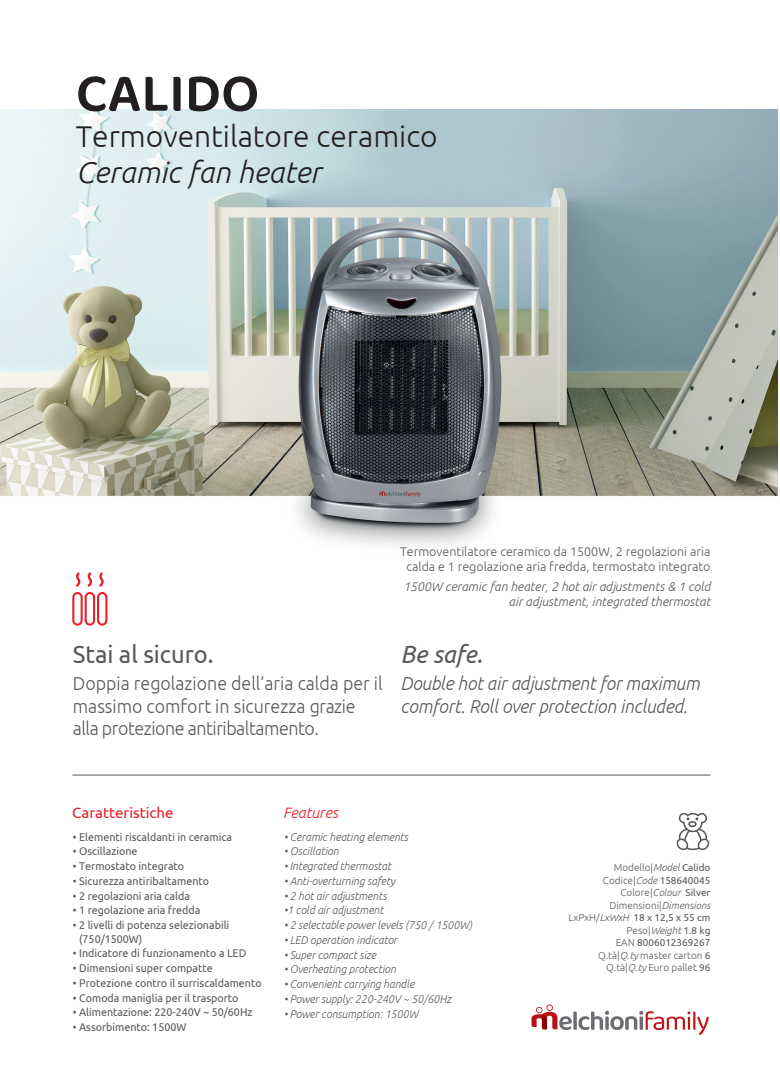
<style>
.page{position:relative;width:780px;height:1088px;background:#fff}
.page>*{position:absolute;margin:0;border:0;box-sizing:border-box;transform-origin:0 0}
.t1{font:600 55px "Baloo Paaji 2";color:#231f20}
.t2{font:300 30px "Ubuntu";color:#231f20}
.t3{font:italic 300 30px "Ubuntu";color:#231f20}
.t4{font:25px "Ubuntu";color:#57585a;scale:.95 1}
.t5{font:italic 25px "Ubuntu";color:#57585a;scale:.95 1}
.t6{font:300 18.75px/22.5px "Ubuntu";color:#57585a;scale:.95 1}
.t7{font:italic 300 18.75px/22.5px "Ubuntu";letter-spacing:-.005em;color:#57585a;scale:.95 1}
.t8{font:15px "Ubuntu";color:#eb1c26}
.t9{font:italic 300 15px "Ubuntu";color:#eb1c26}
.t10{font:300 12.5px/15px "Ubuntu";color:#57585a;text-align:center}
.t11{font:italic 300 12.5px/15px "Ubuntu";color:#57585a;text-align:right}
.t12{font:11.25px/13.5px "Ubuntu";color:#57585a;scale:.95 1}
.t13{font:italic 300 11.25px "Ubuntu";color:#57585a;scale:.95 1}
.t14{font:300 10px/12.5px "Ubuntu";color:#57585a;text-align:right}
.s1{font-style:italic}
.s2{font-weight:400}
</style>
<div class="page">
<img style="left:0;top:110px;width:777px;height:492px">
<hr style="left:72px;top:775px;width:638px;height:1px;background:#57585a">
<svg style="left:72px;top:572px;width:35px;height:54px"></svg>
<svg style="left:676px;top:813px;width:33px;height:37px"></svg>
<svg style="left:531px;top:1004px;width:177px;height:31px"></svg>
<h1 class="t1" style="left:76px;top:59px;width:185px">CALIDO</h1>
<h2 class="t2" style="left:76px;top:118px;width:363px">Termoventilatore ceramico</h2>
<h2 class="t3" style="left:76px;top:154px;width:247px">Ceramic fan heater</h2>
<h3 class="t4" style="left:73px;top:638px;width:150px">Stai al sicuro.</h3>
<h3 class="t6" style="left:73px;top:672px;width:327px">Doppia regolazione dell’aria calda per il massimo comfort in sicurezza grazie alla protezione antiribaltamento.</h3>
<p class="t10" style="left:400px;top:544px;width:312px">Termoventilatore ceramico da 1500W, 2 regolazioni aria calda e 1 regolazione aria fredda, termostato integrato</p>
<p class="t11" style="left:403px;top:579px;width:309px">1500W ceramic fan heater, 2 hot air adjustments &amp; 1 cold air adjustment, integrated thermostat</p>
<h3 class="t5" style="left:400px;top:638px;width:88px">Be safe.</h3>
<h3 class="t7" style="left:400px;top:672px;width:316px">Double hot air adjustment for maximum comfort. Roll over protection included.</h3>
<h3 class="t8" style="left:72px;top:803px;width:103px">Caratteristiche</h3>
<h3 class="t9" style="left:283px;top:803px;width:56px">Features</h3>
<p class="t12" style="left:73px;top:829px;width:169px">• Elementi riscaldanti in ceramica</p>
<p class="t12" style="left:73px;top:844px;width:70px">• Oscillazione</p>
<p class="t12" style="left:73px;top:859px;width:119px">• Termostato integrato</p>
<p class="t12" style="left:73px;top:874px;width:145px">• Sicurezza antiribaltamento</p>
<p class="t12" style="left:73px;top:888px;width:125px">• 2 regolazioni aria calda</p>
<p class="t12" style="left:73px;top:903px;width:136px">• 1 regolazione aria fredda</p>
<p class="t12" style="left:79px;top:918px;width:159px;text-indent:-6px">• 2 livelli di potenza selezionabili (750/1500W)</p>
<p class="t12" style="left:73px;top:946px;width:184px">• Indicatore di funzionamento a LED</p>
<p class="t12" style="left:73px;top:961px;width:149px">• Dimensioni super compatte</p>
<p class="t12" style="left:73px;top:976px;width:200px">• Protezione contro il surriscaldamento</p>
<p class="t12" style="left:73px;top:990px;width:176px">• Comoda maniglia per il trasporto</p>
<p class="t12" style="left:73px;top:1005px;width:191px">• Alimentazione: 220-240V ~ 50/60Hz</p>
<p class="t12" style="left:73px;top:1020px;width:121px">• Assorbimento: 1500W</p>
<p class="t13" style="left:284px;top:830px;width:132px">• Ceramic heating elements</p>
<p class="t13" style="left:284px;top:844px;width:59px">• Oscillation</p>
<p class="t13" style="left:284px;top:859px;width:115px">• Integrated thermostat</p>
<p class="t13" style="left:284px;top:874px;width:119px">• Anti-overturning safety</p>
<p class="t13" style="left:284px;top:889px;width:110px">• 2 hot air adjustments</p>
<p class="t13" style="left:284px;top:903px;width:107px">•1 cold air adjustment</p>
<p class="t13" style="left:284px;top:918px;width:200px">• 2 selectable power levels (750 / 1500W)</p>
<p class="t13" style="left:284px;top:933px;width:121px">• LED operation indicator</p>
<p class="t13" style="left:284px;top:948px;width:99px">• Super compact size</p>
<p class="t13" style="left:284px;top:962px;width:120px">• Overheating protection</p>
<p class="t13" style="left:284px;top:977px;width:139px">• Convenient carrying handle</p>
<p class="t13" style="left:284px;top:992px;width:178px">• Power supply: 220-240V ~ 50/60Hz</p>
<p class="t13" style="left:284px;top:1007px;width:143px">• Power consumption: 1500W</p>
<p class="t14" style="left:568px;top:861px;width:144px">Modello|<span class="s1">Model</span> <span class="s2">Calido<br></span>Codice|<span class="s1">Code</span> <span class="s2">158640045<br></span>Colore|<span class="s1">Colour</span> <span class="s2">Silver<br></span>Dimensioni|<span class="s1">Dimensions<br></span>LxPxH/<span class="s1">LxWxH</span> <span class="s2">18 x 12,5 x 55 cm<br></span>Peso|<span class="s1">Weight</span> <span class="s2">1.8 kg<br></span>EAN <span class="s2">8006012369267<br></span>Q.tà|<span class="s1">Q.ty</span> master carton <span class="s2">6<br></span>Q.tà|<span class="s1">Q.ty</span> Euro pallet <span class="s2">96</span></p>
</div>
